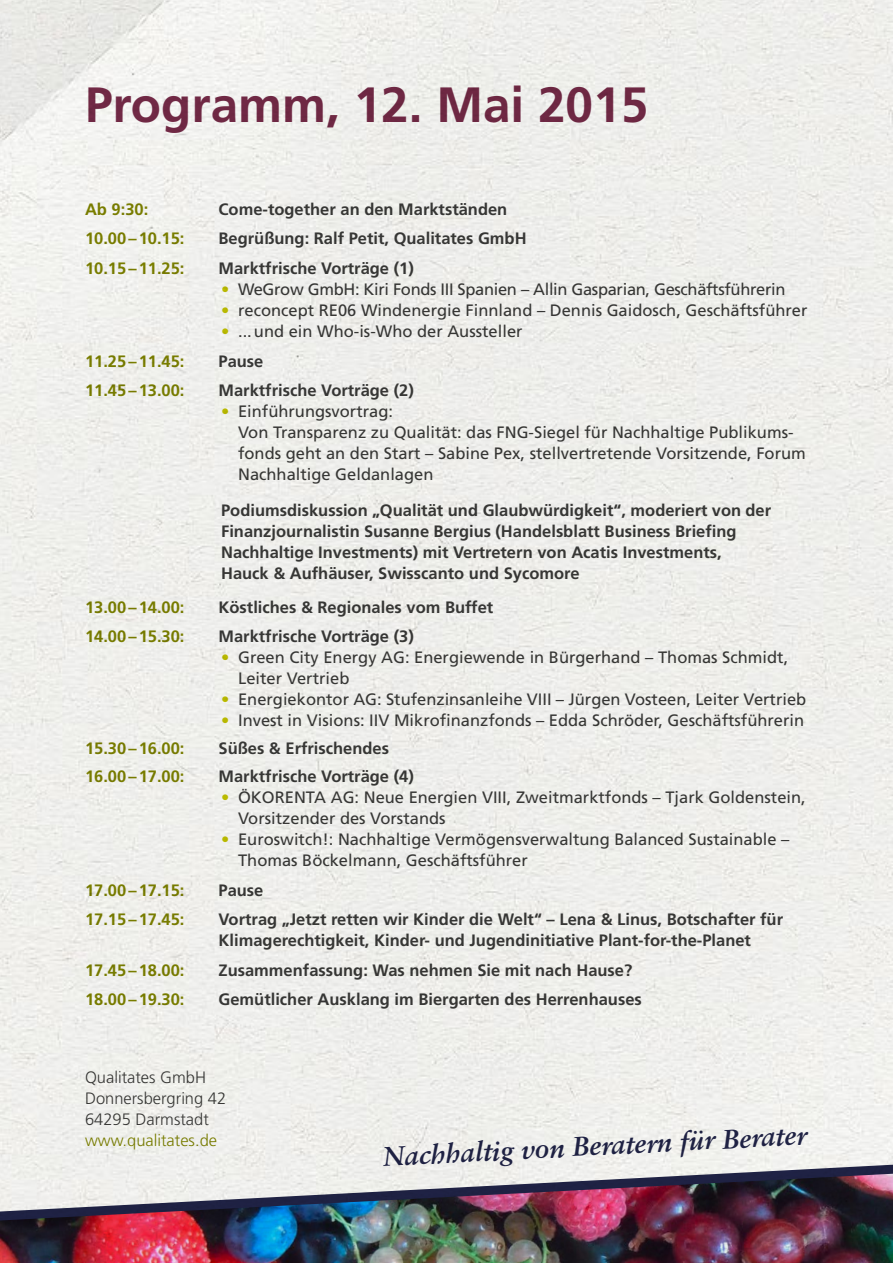
<style>
.page{position:relative;width:893px;height:1263px;background:#fff}
.page>*{position:absolute;margin:0;border:0;box-sizing:border-box;transform-origin:0 0}
.t1{font:700 49.5px "Frutiger LT Std";color:#762b49}
.t2{font:italic 700 27px "Sabon LT Std";color:#212449}
.t3{font:16.5px/21px "Frutiger LT Std";color:#3b3b3a}
.progzeit{font:700 16.5px/21px "Frutiger LT Std";color:#3b3b3a}
.fließtext{font:700 16.5px/21px "Frutiger LT Std";color:#3b3b3a}
.progzeit_ende{font:700 16.5px "Frutiger LT Std";color:#3b3b3a}
.progzeit-2{font:700 16.5px "Frutiger LT Std";color:#808400}
.t4{font:16.5px "Frutiger LT Std";letter-spacing:-.02em;color:#3b3b3a}
.progzeit_ende-2{font:700 16.5px "Frutiger LT Std";color:#808400}
.text{font:300 16.5px/21px "Frutiger LT Std";color:#3b3b3a}
.text-2{font:300 16.5px "Frutiger LT Std";color:#808400}
.s1{color:#c4c400}
</style>
<div class="page">
<img style="left:0;top:0;width:893px;height:1263px">
<p class="t1" style="left:85px;top:76px;width:565px">Programm, 12. Mai 2015</p>
<p class="progzeit-2" style="left:85px;top:200px;width:65px">Ab 9:30:</p>
<p class="progzeit" style="left:219px;top:199px;width:290px">Come-together an den Marktständen</p>
<p class="progzeit-2" style="left:85px;top:229px;width:101px">10.00–10.15:</p>
<p class="progzeit" style="left:219px;top:228px;width:310px">Begrüßung: Ralf Petit, Qualitates GmbH</p>
<p class="progzeit_ende-2" style="left:85px;top:259px;width:101px">10.15–11.25:</p>
<p class="progzeit_ende" style="left:219px;top:259px;width:197px">Marktfrische Vorträge (1)</p>
<p class="t4" style="left:221px;top:280px;width:566px"><span class="s1">•</span> WeGrow GmbH: Kiri Fonds III Spanien – Allin Gasparian, Geschäftsfü hrerin</p>
<p class="t3" style="left:221px;top:300px;width:588px"><span class="s1">•</span> reconcept RE06 Windenergie Finnland – Dennis Gaidosch, Geschäftsfü hrer</p>
<p class="t3" style="left:221px;top:321px;width:303px"><span class="s1">•</span> ...und ein Who-is-Who der Aussteller</p>
<p class="progzeit-2" style="left:85px;top:351px;width:101px">11.25–11.45:</p>
<p class="progzeit" style="left:219px;top:350px;width:46px">Pause</p>
<p class="progzeit_ende-2" style="left:85px;top:381px;width:101px">11.45–13.00:</p>
<p class="progzeit_ende" style="left:219px;top:381px;width:197px">Marktfrische Vorträge (2)</p>
<p class="t3" style="left:238px;top:401px;width:569px;text-indent:-17px"><span class="s1">•</span> Einfü hrungsvortrag:<br>Von Transparenz zu Qualität: das FNG-Siegel fü r Nachhaltige Publikums&shy;fonds geht an den Start – Sabine Pex, stellvertretende Vorsitzende, Forum Nachhaltige Geldanlagen</p>
<p class="fließtext" style="left:221px;top:500px;width:552px">Podiumsdiskussion „Qualität und Glaubwürdigkeit“, moderiert von der Finanzjournalistin Susanne Bergius (Handelsblatt Business Briefing Nachhaltige Investments) mit Vertretern von Acatis Investments, Hauck &amp; Aufhäuser, Swisscanto und Sycomore</p>
<p class="progzeit-2" style="left:85px;top:597px;width:101px">13.00–14.00:</p>
<p class="progzeit" style="left:219px;top:597px;width:276px">Köstliches &amp; Regionales vom Buffet</p>
<p class="progzeit_ende-2" style="left:85px;top:627px;width:101px">14.00–15.30:</p>
<p class="progzeit_ende" style="left:219px;top:627px;width:197px">Marktfrische Vorträge (3)</p>
<p class="t3" style="left:238px;top:647px;width:552px;text-indent:-17px"><span class="s1">•</span> Green City Energy AG: Energiewende in Bü rgerhand – Thomas Schmidt,<br>Leiter Vertrieb</p>
<p class="t3" style="left:221px;top:689px;width:587px"><span class="s1">•</span> Energiekontor AG: Stufenzinsanleihe VIII – Jürgen Vosteen, Leiter Vertrieb</p>
<p class="t3" style="left:221px;top:710px;width:585px"><span class="s1">•</span> Invest in Visions: IIV Mikrofinanzfonds – Edda Schröder, Geschäftsfü hrerin</p>
<p class="progzeit_ende-2" style="left:85px;top:739px;width:101px">15.30–16.00:</p>
<p class="progzeit_ende" style="left:219px;top:739px;width:172px">Süßes &amp; Erfrischendes</p>
<p class="progzeit_ende-2" style="left:85px;top:767px;width:101px">16.00–17.00:</p>
<p class="progzeit_ende" style="left:219px;top:767px;width:197px">Marktfrische Vorträge (4)</p>
<p class="t3" style="left:238px;top:787px;width:569px;text-indent:-17px"><span class="s1">•</span> ÖKORENTA AG: Neue Energien VIII, Zweitmarktfonds – Tjark Goldenstein,<br>Vorsitzender des Vorstands</p>
<p class="t3" style="left:238px;top:829px;width:553px;text-indent:-17px"><span class="s1">•</span> Euroswitch!: Nachhaltige Vermögensverwaltung Balanced Sustainable –<br>Thomas Böckelmann, Geschäftsfü hrer</p>
<p class="progzeit-2" style="left:85px;top:880px;width:101px">17.00–17.15:</p>
<p class="progzeit" style="left:219px;top:880px;width:46px">Pause</p>
<p class="progzeit-2" style="left:85px;top:910px;width:101px">17.15–17.45:</p>
<p class="progzeit" style="left:219px;top:909px;width:566px">Vortrag „Jetzt retten wir Kinder die Welt“ – Lena &amp; Linus, Botschafter für<br>Klimagerechtigkeit, Kinder- und Jugendinitiative Plant-for-the-Planet</p>
<p class="progzeit-2" style="left:85px;top:960px;width:101px">17.45–18.00:</p>
<p class="progzeit" style="left:219px;top:960px;width:415px">Zusammenfassung: Was nehmen Sie mit nach Hause?</p>
<p class="progzeit-2" style="left:85px;top:990px;width:101px">18.00–19.30:</p>
<p class="progzeit" style="left:219px;top:989px;width:425px">Gemütlicher Ausklang im Biergarten des Herrenhauses</p>
<p class="text" style="left:85px;top:1067px;width:122px">Qualitates GmbH</p>
<p class="text" style="left:85px;top:1088px;width:143px">Donnersbergring 42<br>64295 Darmstadt</p>
<p class="text-2" style="left:85px;top:1131px;width:134px">www.qualitates.de</p>
<h2 class="t2" style="left:383px;top:1140px;width:425px;rotate:-3deg">Nachhaltig von Beratern für Berater</h2>
</div>
